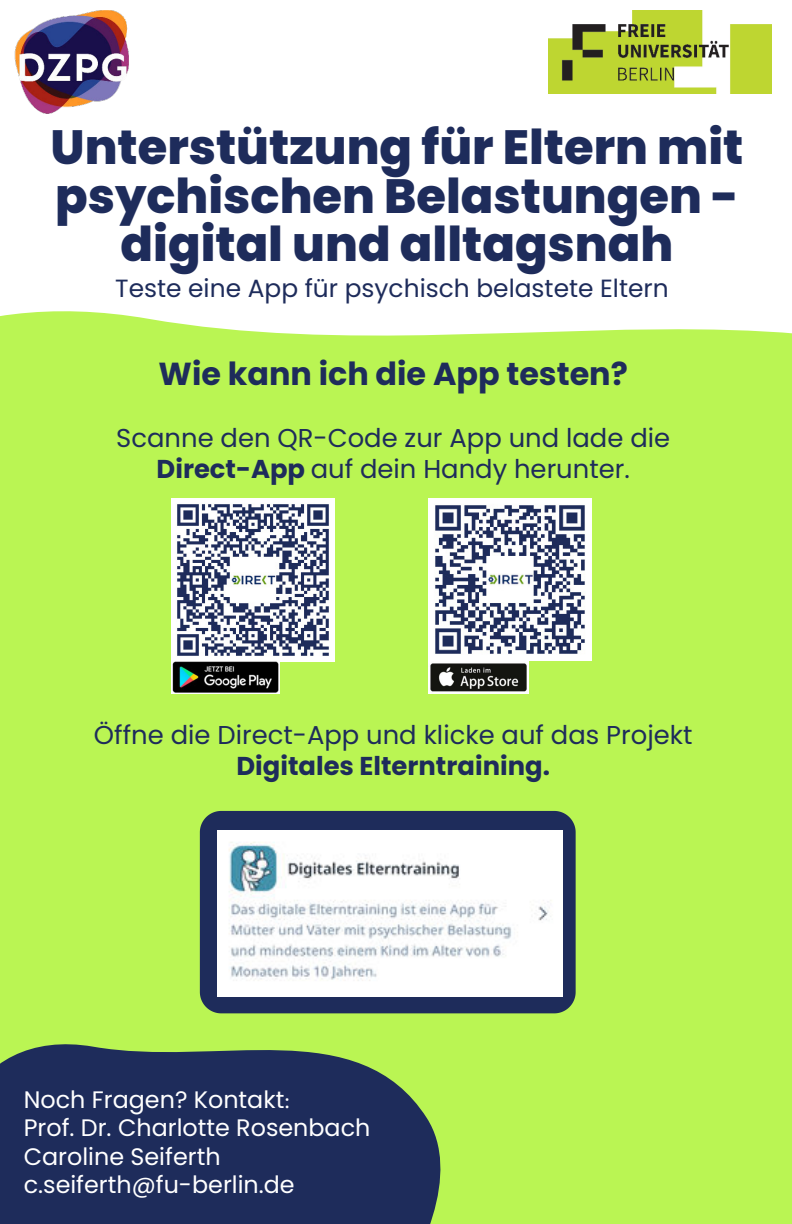
<style>
.page{position:relative;width:792px;height:1224px;background:#fff}
.page>*{position:absolute;margin:0;border:0;box-sizing:border-box;transform-origin:0 0}
.t1{font:800 48px/48.5px "Poppins";color:#1e2c5b;text-align:center}
.t2{font:700 31.8px "Poppins";color:#1e2c5b}
.t3{font:25.8px/31px "Poppins";color:#1e2c5b;text-align:center}
.t4{font:700 25.8px "Poppins";color:#1e2c5b}
.t5{font:24.9px "Poppins";color:#1e2c5b}
.t6{font:23.8px/28.6px "Poppins";color:#fff}
.s1{font-weight:700}
.s2{font-family:"Minion Pro"}
</style>
<div class="page">
<div style="left:0;top:311px;width:792px;height:913px;background:#baf553"></div>
<svg style="left:0;top:1011px;width:495px;height:213px;background:#4d6958"></svg>
<img style="left:15px;top:10px;width:113px;height:103px">
<img style="left:548px;top:10px;width:224px;height:84px">
<img style="left:171px;top:498px;width:163px;height:163px">
<img style="left:171px;top:660px;width:109px;height:33px">
<img style="left:429px;top:498px;width:162px;height:162px">
<img style="left:429px;top:661px;width:99px;height:32px">
<div style="left:200px;top:811px;width:376px;height:202px;background:#1e2c5b"></div>
<img style="left:217px;top:830px;width:345px;height:166px">
<h1 class="t1" style="left:50px;top:123px;width:695px">Unterstützung für Eltern mit psychischen Belastungen - digital und alltagsnah</h1>
<p class="t5" style="left:115px;top:274px;width:555px">Teste eine App für psychisch belastete Eltern</p>
<p class="t2" style="left:159px;top:355px;width:471px">Wie kann ich die App testen?</p>
<p class="t3" style="left:116px;top:423px;width:555px">Scanne den QR-Code zur App und lade die<br><span class="s1">Direct-App</span> auf dein Handy herunter.</p>
<p class="t3" style="left:94px;top:720px;width:600px">Öffne die Direct-App und klicke auf das Projekt</p>
<p class="t4" style="left:237px;top:751px;width:315px">Digitales Elterntraining.</p>
<p class="t6" style="left:24px;top:1085px;width:348px">Noch Fragen? Kontakt<span class="s2">:<br></span>Prof. Dr. Charlotte Rosenbach<br>Caroline Seiferth c.seiferth@fu-berlin.de</p>
</div>
